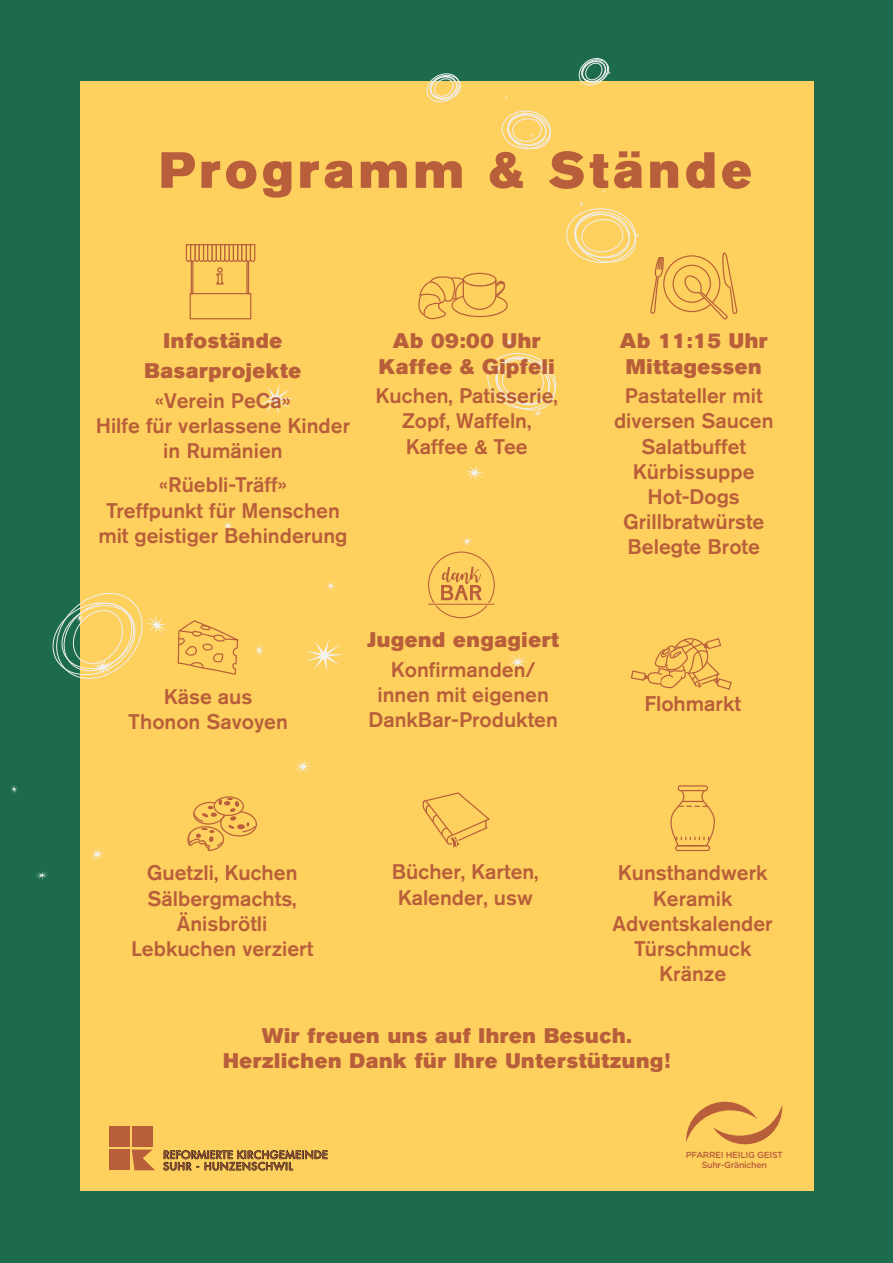
<style>
.page{position:relative;width:893px;height:1263px;background:#1b6b4c}
.page>*{position:absolute;margin:0;border:0;box-sizing:border-box;transform-origin:0 0}
.t1{font:50.4px "Akzidenz Grotesk BQ Super";letter-spacing:.09em;color:#b85e3a}
.t2{font:500 21px/25.2px "Akzidenz Grotesk BQ";color:#b85e3a;text-align:center}
.t3{font:21px/25.2px "Akzidenz Grotesk BQ Super";letter-spacing:.03em;color:#b85e3a;text-align:center}
.t4{font:500 10.5px "Futura Std";letter-spacing:.06em;color:#b85e3a;scale:1.04 1}
.t5{font:500 10.2px "Futura Std";letter-spacing:.08em;color:#b85e3a;scale:1.04 1}
.t6{font:500 8.85px/10.6px "Gotham Rounded";letter-spacing:-.03em;color:#b85e3a;text-align:center}
</style>
<div class="page">
<div style="left:80px;top:81px;width:733px;height:1110px;background:#fed05e"></div>
<svg style="left:426px;top:73px;width:35px;height:30px"></svg>
<svg style="left:294px;top:759px;width:19px;height:15px"></svg>
<svg style="left:35px;top:871px;width:13px;height:8px"></svg>
<svg style="left:326px;top:581px;width:10px;height:10px"></svg>
<svg style="left:508px;top:654px;width:20px;height:16px"></svg>
<svg style="left:305px;top:639px;width:40px;height:32px"></svg>
<svg style="left:258px;top:384px;width:37px;height:30px"></svg>
<svg style="left:578px;top:58px;width:33px;height:28px"></svg>
<svg style="left:502px;top:111px;width:49px;height:39px"></svg>
<svg style="left:10px;top:785px;width:8px;height:9px"></svg>
<svg style="left:52px;top:593px;width:115px;height:86px"></svg>
<svg style="left:566px;top:202px;width:74px;height:61px"></svg>
<svg style="left:90px;top:847px;width:15px;height:14px"></svg>
<svg style="left:222px;top:521px;width:12px;height:10px"></svg>
<div style="left:109px;top:1126px;width:21px;height:21px;background:#b85e3a"></div>
<div style="left:132px;top:1126px;width:21px;height:21px;background:#b85e3a"></div>
<div style="left:109px;top:1149px;width:21px;height:21px;background:#b85e3a"></div>
<svg style="left:132px;top:1149px;width:23px;height:21px"></svg>
<svg style="left:163px;top:1150px;width:165px;height:21px"></svg>
<svg style="left:686px;top:1102px;width:96px;height:42px"></svg>
<svg style="left:422px;top:792px;width:68px;height:56px"></svg>
<div style="left:463px;top:273px;width:33px;height:14px;border:1px solid #b85e3a;border-radius:50%"></div>
<svg style="left:418px;top:274px;width:139px;height:331px"></svg>
<div style="left:190px;top:293px;width:61px;height:26px;border:1px solid #b85e3a"></div>
<div style="left:191px;top:260px;width:2px;height:34px;border:1px solid #b85e3a"></div>
<div style="left:246px;top:260px;width:3px;height:34px;border:1px solid #b85e3a"></div>
<svg style="left:185px;top:244px;width:71px;height:41px"></svg>
<svg style="left:177px;top:620px;width:88px;height:232px"></svg>
<div style="left:678px;top:785px;width:30px;height:6px;border:1px solid #b85e3a;border-radius:2px"></div>
<div style="left:675px;top:845px;width:35px;height:6px;border:1px solid #b85e3a;border-radius:2px"></div>
<svg style="left:670px;top:789px;width:45px;height:58px"></svg>
<div style="left:673px;top:265px;width:38px;height:38px;border:1px solid #b85e3a;border-radius:50%"></div>
<svg style="left:682px;top:252px;width:56px;height:68px"></svg>
<svg style="left:651px;top:257px;width:13px;height:57px"></svg>
<svg style="left:630px;top:638px;width:102px;height:52px"></svg>
<p class="t1" style="left:159px;top:141px;width:594px">Programm &amp; Stände</p>
<p class="t3" style="left:164px;top:329px;width:120px">Infostände</p>
<p class="t3" style="left:145px;top:358px;width:158px">Basarprojekte</p>
<p class="t2" style="left:155px;top:387px;width:137px">«Verein PeCa»</p>
<p class="t2" style="left:96px;top:412px;width:256px">Hilfe für verlassene Kinder in Rumänien</p>
<p class="t2" style="left:159px;top:472px;width:129px">«Rüebli-Träff»</p>
<p class="t2" style="left:98px;top:497px;width:251px">Treffpunkt für Menschen mit geistiger Behinderung</p>
<p class="t3" style="left:379px;top:329px;width:177px">Ab 09:00 Uhr<br>Kaffee &amp; Gipfeli</p>
<p class="t2" style="left:376px;top:383px;width:184px">Kuchen, Patisserie,<br>Zopf, Waffeln,<br>Kaffee &amp; Tee</p>
<p class="t2" style="left:128px;top:684px;width:161px">Käse aus<br>Thonon Savoyen</p>
<p class="t3" style="left:367px;top:628px;width:193px">Jugend engagiert</p>
<p class="t2" style="left:368px;top:657px;width:191px">Konfirmanden/ innen mit eigenen<br>DankBar-Produkten</p>
<p class="t2" style="left:147px;top:860px;width:152px">Guetzli, Kuchen</p>
<p class="t2" style="left:148px;top:885px;width:151px">Sälbergmachts,</p>
<p class="t2" style="left:177px;top:910px;width:92px">Änisbrötli</p>
<p class="t2" style="left:131px;top:935px;width:184px">Lebkuchen verziert</p>
<p class="t2" style="left:392px;top:859px;width:148px">Bücher, Karten,</p>
<p class="t2" style="left:398px;top:884px;width:137px">Kalender, usw</p>
<p class="t3" style="left:620px;top:329px;width:149px;text-align:left">Ab 11:15 Uhr<br>Mittagessen</p>
<p class="t2" style="left:625px;top:383px;width:139px">Pastateller mit</p>
<p class="t2" style="left:614px;top:408px;width:161px">diversen Saucen</p>
<p class="t2" style="left:641px;top:433px;width:106px">Salatbuffet</p>
<p class="t2" style="left:633px;top:458px;width:123px">Kürbissuppe</p>
<p class="t2" style="left:648px;top:484px;width:94px">Hot-Dogs</p>
<p class="t2" style="left:623px;top:509px;width:143px">Grillbratwürste</p>
<p class="t2" style="left:627px;top:534px;width:134px">Belegte Brote</p>
<p class="t2" style="left:644px;top:691px;width:98px">Flohmarkt</p>
<p class="t2" style="left:618px;top:860px;width:151px">Kunsthandwerk</p>
<p class="t2" style="left:653px;top:885px;width:81px">Keramik</p>
<p class="t2" style="left:613px;top:910px;width:162px">Adventskalender</p>
<p class="t2" style="left:634px;top:935px;width:119px">Türschmuck</p>
<p class="t2" style="left:659px;top:961px;width:68px">Kränze</p>
<p class="t3" style="left:223px;top:1023px;width:449px">Wir freuen uns auf Ihren Besuch.<br>Herzlichen Dank für Ihre Unterstützung!</p>
<p class="t4" style="left:163px;top:1148px;width:160px">REFORMIERTE KIRCHGEMEINDE</p>
<p class="t5" style="left:163px;top:1160px;width:126px">SUHR - HUNZENSCHWIL</p>
<p class="t6" style="left:686px;top:1149px;width:99px">PFARREI HEILIG GEIST<br>Suhr-Gränichen</p>
</div>
